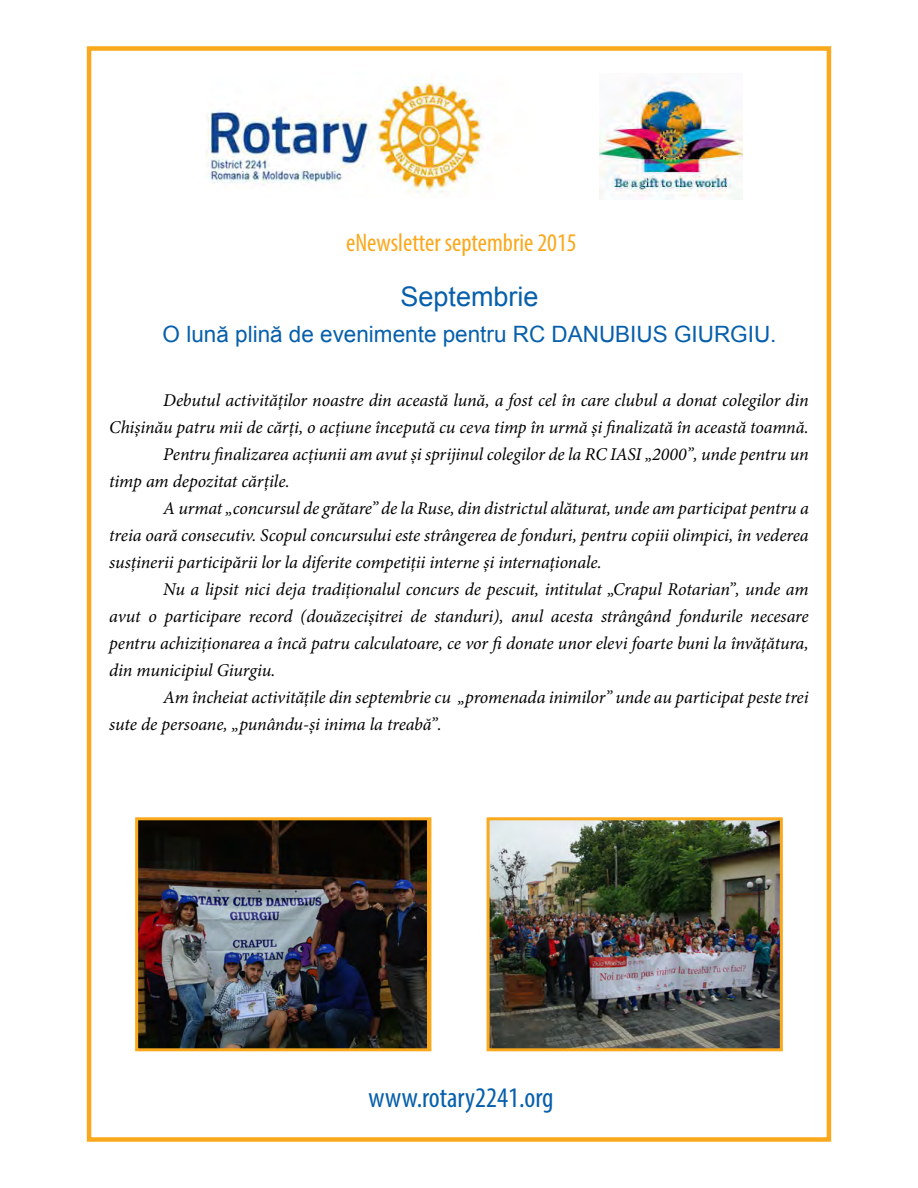
<style>
.page{position:relative;width:918px;height:1188px;background:#fff}
.page>*{position:absolute;margin:0;border:0;box-sizing:border-box;transform-origin:0 0}
.t1{font:condensed 28.5px "Myriad Pro";color:#065fab}
.t2{font:27px "Arial";color:#065fab}
.t3{font:condensed 25.5px "Myriad Pro";color:#faa81c}
.t4{font:22.5px "Arial";color:#065fab}
.t5{font:italic 18px "Minion Pro";letter-spacing:-.01em;color:#000}
</style>
<div class="page">
<div style="left:87px;top:46px;width:744px;height:1096px;border:4px solid #faa81c"></div>
<img style="left:206px;top:82px;width:277px;height:111px">
<img style="left:599px;top:82px;width:143px;height:118px">
<img style="left:139px;top:821px;width:288px;height:226px">
<div style="left:135px;top:817px;width:296px;height:234px;border:3px solid #faa81c"></div>
<img style="left:491px;top:821px;width:288px;height:226px">
<div style="left:487px;top:817px;width:296px;height:234px;border:3px solid #faa81c"></div>
<h3 class="t3" style="left:346px;top:227px;width:232px">eNewsletter septembrie 2015</h3>
<h2 class="t2" style="left:401px;top:279px;width:140px">Septembrie</h2>
<p class="t4" style="left:163px;top:319px;width:615px">O lună plină de evenimente pentru RC DANUBIUS GIURGIU.</p>
<p class="t5" style="left:163px;top:388px;width:647px">Debutul activităților noastre din această lună, a fost cel în care clubul a donat colegilor din</p>
<p class="t5" style="left:109px;top:415px;width:701px">Chișinău patru mii de cărți, o acțiune începută cu ceva timp în urmă și finalizată în această toamnă.</p>
<p class="t5" style="left:163px;top:442px;width:647px">Pentru finalizarea acțiunii am avut și sprijinul colegilor de la RC IASI „2000”, unde pentru un</p>
<p class="t5" style="left:109px;top:469px;width:182px">timp am depozitat cărțile.</p>
<p class="t5" style="left:163px;top:496px;width:647px">A urmat „concursul de grătare” de la Ruse, din districtul alăturat, unde am participat pentru a</p>
<p class="t5" style="left:109px;top:523px;width:701px">treia oară consecutiv. Scopul concursului este strângerea de fonduri, pentru copiii olimpici, în vederea</p>
<p class="t5" style="left:109px;top:550px;width:494px">susținerii participării lor la diferite competiții interne și internaționale.</p>
<p class="t5" style="left:163px;top:577px;width:647px">Nu a lipsit nici deja tradiționalul concurs de pescuit, intitulat „Crapul Rotarian”, unde am</p>
<p class="t5" style="left:109px;top:604px;width:701px">avut o participare record (douăzecișitrei de standuri), anul acesta strângând fondurile necesare</p>
<p class="t5" style="left:109px;top:631px;width:701px">pentru achiziționarea a încă patru calculatoare, ce vor fi donate unor elevi foarte buni la învățătura,</p>
<p class="t5" style="left:109px;top:658px;width:168px">din municipiul Giurgiu.</p>
<p class="t5" style="left:163px;top:685px;width:647px">Am încheiat activitățile din septembrie cu „promenada inimilor” unde au participat peste trei</p>
<p class="t5" style="left:109px;top:712px;width:334px">sute de persoane, „punându-și inima la treabă”.</p>
<h1 class="t1" style="left:368px;top:1080px;width:187px">www.rotary2241.org</h1>
</div>
